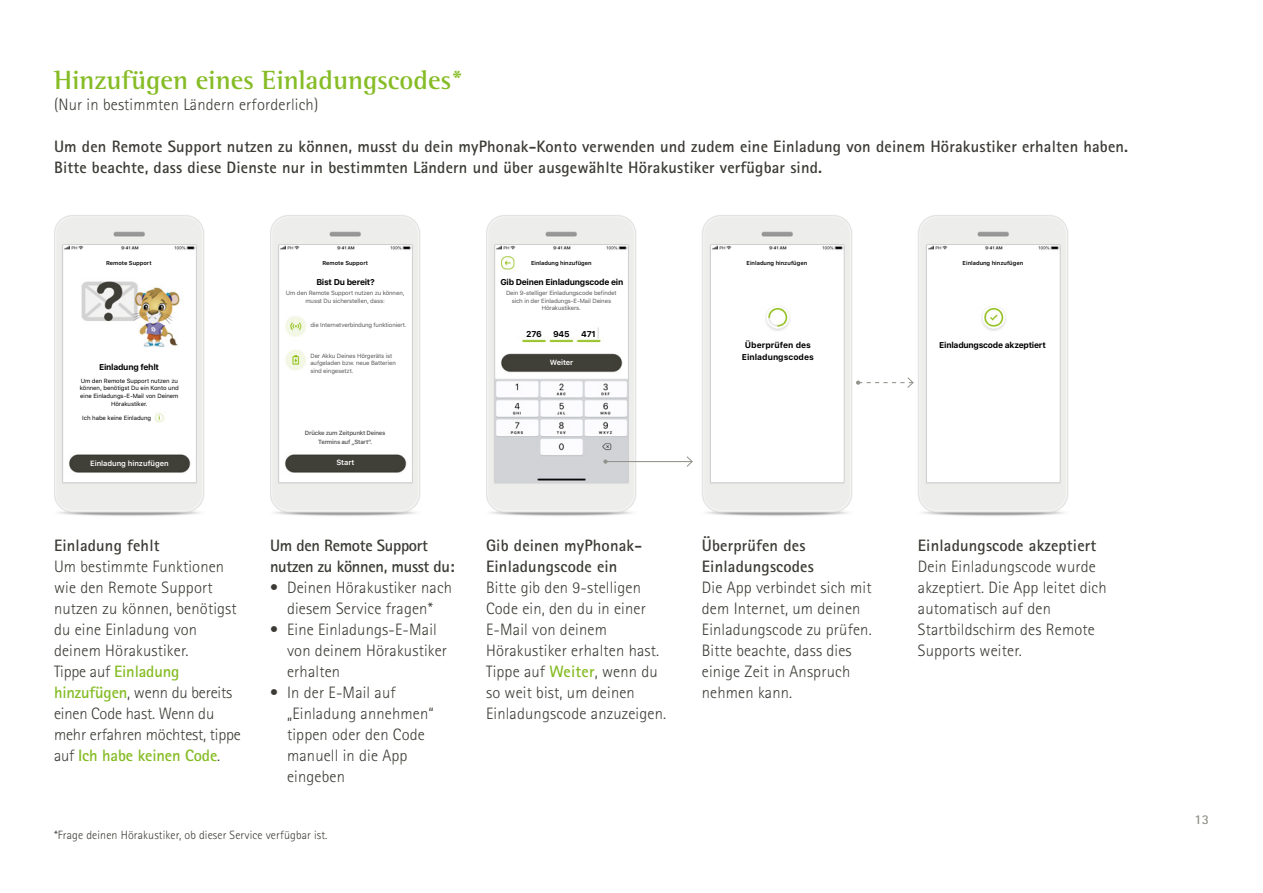
<style>
.page{position:relative;width:1263px;height:893px;background:#fff}
.page>*{position:absolute;margin:0;border:0;box-sizing:border-box;transform-origin:0 0}
.t1{font:700 27px "Rotis Semi Serif Pro";color:#86bc25}
.t2{font:300 16.5px/21px "Rotis Sans Serif Pro";letter-spacing:.01em;color:#3c3b35}
.t3{font:700 16.5px/21px "Rotis Sans Serif Pro";letter-spacing:.01em;color:#3c3b35}
.t4{font:700 16.5px/21px "Rotis Sans Serif Pro";letter-spacing:-.02em;color:#3c3b35}
.t5{font:700 13.5px "Rotis Sans Serif Pro";color:#92918a}
.t6{font:300 12px "Rotis Sans Serif Pro";letter-spacing:.01em;color:#3c3b35}
.t7{font:700 8.4px "SFUI Text";letter-spacing:-.03em;color:#000}
.t8{font:700 8.4px "SFUI Text";color:#000}
.t9{font:600 7.5px "SFUI Text";letter-spacing:-.01em;color:#fff}
.t10{font:6px/7.5px "SFUI Text";letter-spacing:-.02em;color:#575756;text-align:center}
.t11{font:6px/7.8px "SFUI Text";letter-spacing:-.01em;color:#000;text-align:center}
.t12{font:600 6px/9px "SFUI Text";letter-spacing:-.04em;color:#575756;text-align:center}
.t13{font:600 5.7px "SFUI Text";color:#000}
.s1{font-weight:700;color:#86bc25}
</style>
<div class="page">
<img style="left:54px;top:215px;width:150px;height:301px">
<img style="left:270px;top:215px;width:150px;height:301px">
<img style="left:486px;top:215px;width:162px;height:301px">
<img style="left:702px;top:215px;width:150px;height:301px">
<img style="left:918px;top:215px;width:150px;height:301px">
<svg style="left:856px;top:377px;width:58px;height:11px"></svg>
<img style="left:64px;top:246px;width:131px;height:235px">
<div style="left:62px;top:244px;width:135px;height:239px;border:1px solid #cfcfd1"></div>
<img style="left:280px;top:246px;width:131px;height:235px">
<div style="left:278px;top:244px;width:135px;height:239px;border:1px solid #cfcfd1"></div>
<img style="left:496px;top:246px;width:131px;height:235px">
<div style="left:494px;top:244px;width:135px;height:239px;border:1px solid #cfcfd1"></div>
<img style="left:712px;top:246px;width:130px;height:235px">
<div style="left:710px;top:244px;width:134px;height:239px;border:1px solid #cfcfd1"></div>
<img style="left:928px;top:246px;width:130px;height:235px">
<div style="left:926px;top:244px;width:134px;height:239px;border:1px solid #cfcfd1"></div>
<hr style="left:605px;top:461px;width:87px;height:1px;background:#92918a">
<svg style="left:603px;top:459px;width:5px;height:5px"></svg>
<svg style="left:686px;top:456px;width:7px;height:11px"></svg>
<h1 class="t1" style="left:54px;top:63px;width:410px">Hinzufügen eines Einladungscodes*</h1>
<p class="t2" style="left:54px;top:94px;width:266px">(Nur in bestimmten Ländern erforderlich)</p>
<p class="t3" style="left:54px;top:136px;width:1076px">Um den Remote Support nutzen zu können, musst du dein myPhonak-Konto verwenden und zudem eine Einladung von deinem Hörakustiker erhalten haben.<br>Bitte beachte, dass diese Dienste nur in bestimmten Ländern und über ausgewählte Hörakustiker verfügbar sind.</p>
<p class="t13" style="left:106px;top:259px;width:47px">Remote Support</p>
<p class="t13" style="left:322px;top:259px;width:47px">Remote Support</p>
<p class="t13" style="left:531px;top:259px;width:62px">Einladung hinzufügen</p>
<p class="t13" style="left:747px;top:259px;width:62px">Einladung hinzufügen</p>
<p class="t13" style="left:963px;top:259px;width:62px">Einladung hinzufügen</p>
<p class="t7" style="left:316px;top:275px;width:60px">Bist Du bereit?</p>
<p class="t7" style="left:500px;top:275px;width:124px">Gib Deinen Einladungscode ein</p>
<p class="t7" style="left:99px;top:361px;width:62px">Einladung fehlt</p>
<p class="t10" style="left:286px;top:290px;width:120px">Um den Remote Support nutzen zu können, musst Du sicherstellen, dass:</p>
<p class="t10" style="left:310px;top:321px;width:98px">die Internetverbindung funktioniert.</p>
<p class="t10" style="left:310px;top:352px;width:87px;text-align:left">Der Akku Deines Hörgeräts ist aufgeladen bzw. neue Batterien sind eingesetzt.</p>
<p class="t11" style="left:80px;top:377px;width:100px">Um den Remote Support nutzen zu können, benötigst Du ein Konto und eine Einladungs-E-Mail von Deinem<br>Hörakustiker.</p>
<p class="t11" style="left:82px;top:414px;width:70px">Ich habe keine Einladung</p>
<p class="t9" style="left:90px;top:458px;width:80px">Einladung hinzufügen</p>
<p class="t9" style="left:336px;top:457px;width:20px">Start</p>
<p class="t12" style="left:305px;top:428px;width:82px">Drücke zum Zeitpunkt Deines<br>Termins auf „Start“.</p>
<p class="t3" style="left:54px;top:535px;width:107px">Einladung fehlt</p>
<p class="t2" style="left:54px;top:556px;width:188px">Um bestimmte Funktionen wie den Remote Support nutzen zu können, benötigst du eine Einladung von deinem Hörakustiker.<br>Tippe auf <span class="s1">Einladung hinzufügen</span>, wenn du bereits einen Code hast. Wenn du mehr erfahren möchtest, tippe auf <span class="s1">Ich habe keinen Code</span>.</p>
<p class="t4" style="left:270px;top:535px;width:186px">Um den Remote Support nutzen zu können, musst du:</p>
<p class="t2" style="left:270px;top:577px;width:184px;text-align:center">• Deinen Hörakustiker nach diesem Service fragen*</p>
<p class="t2" style="left:287px;top:619px;width:162px;text-indent:-17px">• Eine Einladungs-E-Mail von deinem Hörakustiker erhalten</p>
<p class="t2" style="left:287px;top:682px;width:148px;text-indent:-17px">• In der E-Mail auf „Einladung annehmen“ tippen oder den Code manuell in die App eingeben</p>
<p class="t6" style="left:54px;top:828px;width:275px">*Frage deinen Hörakustiker, ob dieser Service verfügbar ist.</p>
<p class="t10" style="left:506px;top:290px;width:112px">Dein 9-stelliger Einladungscode befindet sich in der Einladungs-E-Mail Deines<br>Hörakustikers.</p>
<p class="t7" style="left:526px;top:327px;width:17px">276</p>
<p class="t7" style="left:553px;top:327px;width:18px">945</p>
<p class="t7" style="left:581px;top:327px;width:16px">471</p>
<p class="t9" style="left:550px;top:356px;width:25px">Weiter</p>
<p class="t3" style="left:486px;top:535px;width:157px">Gib deinen myPhonak-<br>Einladungscode ein</p>
<p class="t2" style="left:486px;top:577px;width:182px">Bitte gib den 9-stelligen<br>Code ein, den du in einer<br>E-Mail von deinem<br>Hörakustiker erhalten hast.<br>Tippe auf <span class="s1">Weiter</span>, wenn du so weit bist, um deinen<br>Einladungscode anzuzeigen.</p>
<p class="t8" style="left:745px;top:339px;width:68px">Überprüfen des</p>
<p class="t7" style="left:939px;top:339px;width:108px">Einladungscode akzeptiert</p>
<p class="t8" style="left:742px;top:351px;width:73px">Einladungscodes</p>
<p class="t3" style="left:702px;top:535px;width:114px">Überprüfen des<br>Einladungscodes</p>
<p class="t2" style="left:702px;top:577px;width:171px">Die App verbindet sich mit dem Internet, um deinen<br>Einladungscode zu prüfen.<br>Bitte beachte, dass dies einige Zeit in Anspruch nehmen kann.</p>
<p class="t3" style="left:918px;top:535px;width:180px">Einladungscode akzeptiert</p>
<p class="t2" style="left:918px;top:556px;width:190px">Dein Einladungscode wurde akzeptiert. Die App leitet dich automatisch auf den<br>Startbildschirm des Remote<br>Supports weiter.</p>
<p class="t5" style="left:1194px;top:811px;width:16px">13</p>
</div>
